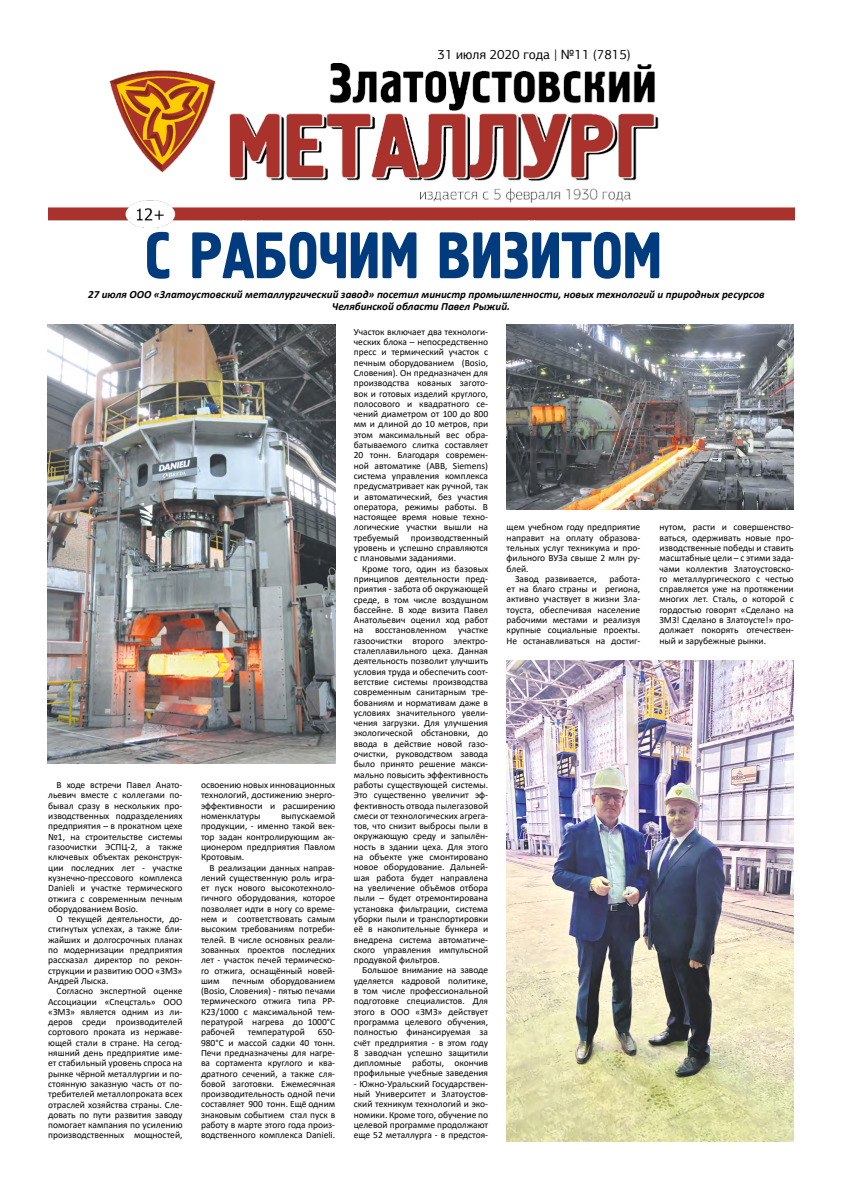
<style>
.page{position:relative;width:842px;height:1191px;background:#fff}
.page>*{position:absolute;margin:0;border:0;box-sizing:border-box;transform-origin:0 0}
.t1{font:65.4px "Hermes";color:#003b7d;scale:.94 1}
.t2{font:13.4px "PF Agora Sans Pro";color:#000}
.t3{font:italic 700 11px "Calibri";color:#000}
.t4{font:9.5px/10.3px "Calibri";color:#000;text-align:justify}
</style>
<div class="page">
<img style="left:48px;top:64px;width:746px;height:164px">
<img style="left:47px;top:324px;width:288px;height:439px">
<img style="left:507px;top:660px;width:287px;height:482px">
<img style="left:507px;top:324px;width:287px;height:186px">
<h2 class="t2" style="left:438px;top:46px;width:195px">31 июля 2020 года | №11 (7815)</h2>
<h1 class="t1" style="left:144px;top:219px;width:552px">С РАБОЧИМ ВИЗИТОМ</h1>
<p class="t3" style="left:332px;top:298px;width:180px">Челябинской области Павел Рыжий.</p>
<p class="t3" style="left:88px;top:286px;width:678px">27 июля ООО «Златоустовский металлургический завод» посетил министр промышленности, новых технологий и природных ресурсов</p>
<p class="t4" style="left:48px;top:779px;width:136px;text-indent:8px">В ходе встречи Павел Анато&shy;льевич вместе с коллегами по&shy;бывал сразу в нескольких про&shy;изводственных подразделениях предприятия – в прокатном цехе №1, на строительстве системы газоочистки ЭСПЦ-2, а также ключевых объектах реконструк&shy;ции последних лет - участке кузнечно-прессового комплекса Danieli и участке термического отжига с современным печным оборудованием Bosio.</p>
<p class="t4" style="left:48px;top:913px;width:136px;text-indent:8px">О текущей деятельности, до&shy;стигнутых успехах, а также бли&shy;жайших и долгосрочных планах по модернизации предприятия рассказал директор по рекон&shy;струкции и развитию ООО «ЗМЗ» Андрей Лыска.</p>
<p class="t4" style="left:48px;top:985px;width:136px;text-indent:8px">Согласно экспертной оценке Ассоциации «Спецсталь» ООО «ЗМЗ» является одним из ли&shy;деров среди производителей сортового проката из нержаве&shy;ющей стали в стране. На сегод&shy;няшний день предприятие име&shy;ет стабильный уровень спроса на рынке чёрной металлургии и по&shy;стоянную заказную часть от по&shy;требителей металлопроката всех отраслей хозяйства страны. Сле&shy;довать по пути развития заводу помогает кампания по усилению производственных мощностей,</p>
<p class="t4" style="left:201px;top:779px;width:136px">освоению новых инновационных технологий, достижению энерго&shy;эффективности и расширению номенклатуры</p>
<p class="t4" style="left:201px;top:810px;width:136px;text-indent:80px">выпускаемой продукции, - именно такой век&shy;тор задан контролирующим ак&shy;ционером предприятия Павлом Кротовым.</p>
<p class="t4" style="left:201px;top:862px;width:136px;text-indent:8px">В реализации данных направ&shy;лений существенную роль игра&shy;ет пуск нового высокотехноло&shy;гичного оборудования, которое позволяет идти в ногу со време&shy;нем и соответствовать самым высоким требованиям потреби&shy;телей. В числе основных реали&shy;зованных проектов последних лет - участок печей термическо&shy;го отжига, оснащённый новей&shy;шим</p>
<p class="t4" style="left:201px;top:975px;width:136px;text-indent:31px">печным оборудованием (Bosio, Словения) - пятью печами термического отжига типа РР-К23/1000 с максимальной тем&shy;пературой нагрева до 1000°С рабочей</p>
<p class="t4" style="left:248px;top:1026px;width:58px">температурой</p>
<p class="t4" style="left:201px;top:1026px;width:136px;text-indent:117px">650- 980°С и массой садки 40 тонн.<br>Печи предназначены для нагре&shy;ва сортамента круглого и ква&shy;дратного сечений, а также сля&shy;бовой заготовки. Ежемесячная производительность одной печи составляет 900 тонн. Ещё одним знаковым событием стал пуск в работу в марте этого года произ&shy;водственного комплекса Danieli.</p>
<p class="t4" style="left:354px;top:326px;width:136px">Участок включает два технологи&shy;ческих блока – непосредственно пресс и термический участок с печным оборудованием (Bosiо, Словения). Он предназначен для производства кованых загото&shy;вок и готовых изделий круглого, полосового и квадратного се&shy;чений диаметром от 100 до 800 мм и длиной до 10 метров, при этом максимальный вес обра&shy;батываемого слитка составляет 20 тонн. Благодаря современ&shy;ной автоматике (ABB, Siemens) система управления комплекса предусматривает как ручной, так и автоматический, без участия оператора, режимы работы. В настоящее время новые техно&shy;логические участки вышли на требуемый</p>
<p class="t4" style="left:354px;top:532px;width:136px;text-indent:57px">производственный уровень и успешно справляются с плановыми заданиями.</p>
<p class="t4" style="left:354px;top:563px;width:136px;text-indent:8px">Кроме того, один из базовых принципов деятельности пред&shy;приятия - забота об окружающей среде, в том числе воздушном бассейне. В ходе визита Павел Анатольевич оценил ход работ на восстановленном участке газоочистки второго электро&shy;сталеплавильного цеха. Данная деятельность позволит улучшить условия труда и обеспечить соот&shy;ветствие системы производства современным санитарным тре&shy;бованиям и нормативам даже в условиях значительного увели&shy;чения загрузки. Для улучшения экологической обстановки, до ввода в действие новой газо&shy;очистки, руководством завода было принято решение макси&shy;мально повысить эффективность работы существующей системы.<br>Это существенно увеличит эф&shy;фективность отвода пылегазовой смеси от технологических агрега&shy;тов, что снизит выбросы пыли в окружающую среду и запылён&shy;ность в здании цеха. Для этого на объекте уже смонтировано новое оборудование. Дальней&shy;шая работа будет направлена на увеличение объёмов отбора пыли – будет отремонтирована установка фильтрации, система уборки пыли и транспортировки её в накопительные бункера и внедрена система автоматиче&shy;ского управления импульсной продувкой фильтров.</p>
<p class="t4" style="left:354px;top:965px;width:136px;text-indent:8px">Большое внимание на заводе уделяется кадровой политике, в том числе профессиональной подготовке специалистов. Для этого в ООО «ЗМЗ» действует программа целевого обучения, полностью финансируемая за счёт предприятия - в этом году 8 заводчан успешно защитили дипломные работы, окончив профильные учебные заведения</p>
<p class="t4" style="left:354px;top:1078px;width:136px">- Южно-Уральский Государствен&shy;ный Университет и Златоустов&shy;ский техникум технологий и эко&shy;номики. Кроме того, обучение по целевой программе продолжают еще 52 металлурга - в предстоя-</p>
<p class="t4" style="left:507px;top:522px;width:135px">щем учебном году предприятие</p>
<p class="t4" style="left:507px;top:532px;width:135px">направит на оплату образова-</p>
<p class="t4" style="left:507px;top:542px;width:135px">тельных услуг техникума и про-</p>
<p class="t4" style="left:507px;top:552px;width:135px">фильного ВУЗа свыше 2 млн ру-</p>
<p class="t4" style="left:507px;top:563px;width:23px">блей.</p>
<p class="t4" style="left:515px;top:573px;width:83px">Завод развивается,</p>
<p class="t4" style="left:507px;top:573px;width:135px;text-indent:103px">работа&shy;ет на благо страны и региона, активно участвует в жизни Зла&shy;тоуста, обеспечивая население рабочими местами и реализуя крупные социальные проекты.<br>Не останавливаться на достиг-</p>
<p class="t4" style="left:659px;top:522px;width:136px">нутом, расти и совершенство&shy;ваться, одерживать новые про&shy;изводственные победы и ставить масштабные цели – с этими зада&shy;чами коллектив Златоустовско&shy;го металлургического с честью справляется уже на протяжении многих лет. Сталь, о которой с гордостью говорят «Сделано на ЗМЗ! Сделано в Златоусте!» про&shy;должает покорять отечествен&shy;ный и зарубежные рынки.</p>
</div>
